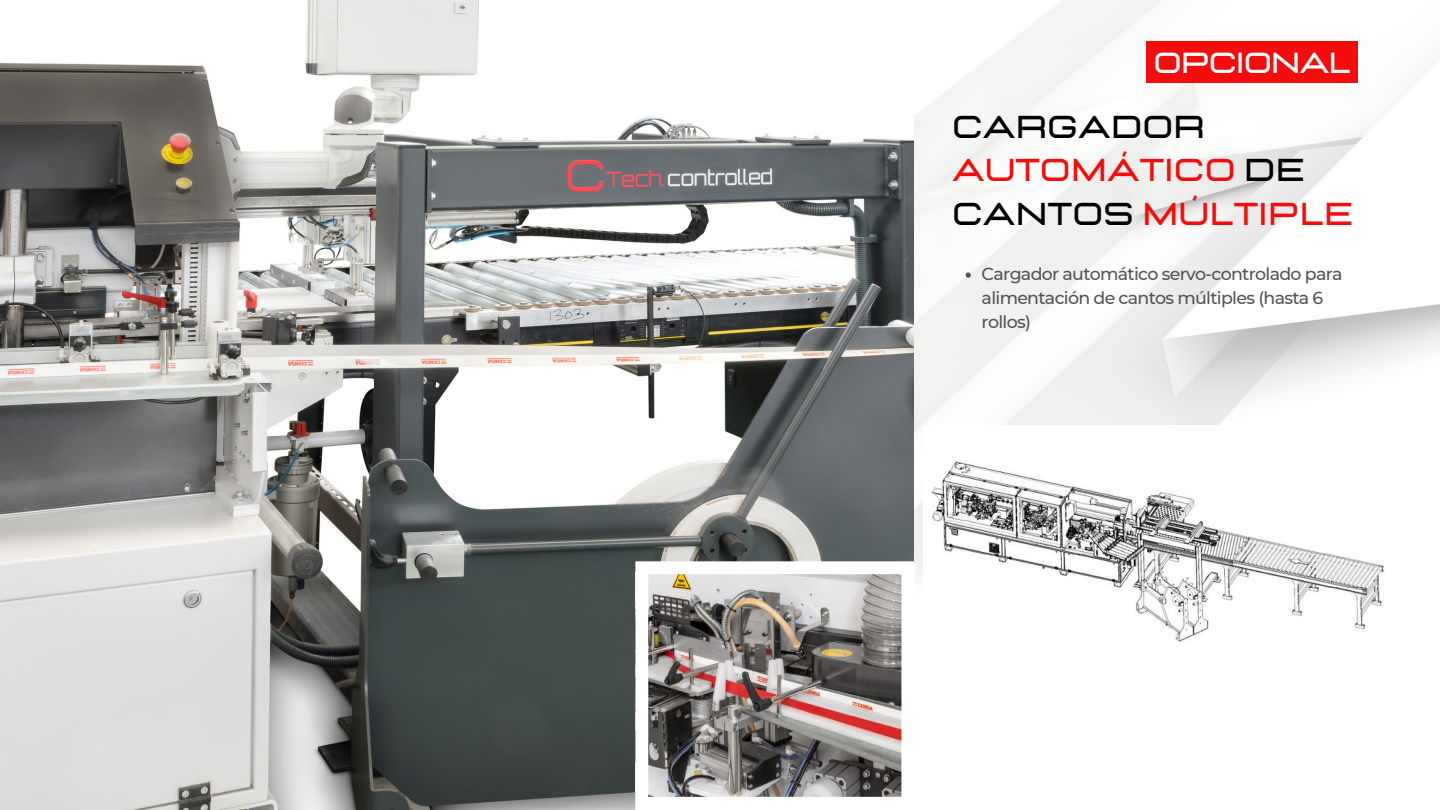
<style>
.page{position:relative;width:1440px;height:810px;background:#fff}
.page>*{position:absolute;margin:0;border:0;box-sizing:border-box;transform-origin:0 0}
.t1{font:700 31.5px/43.5px "Lastica";color:#f50c0c}
.t2{font:700 28.9px "Lastica";letter-spacing:-.04em;color:#fff}
.t3{font:500 17.4px/24px "Montserrat";letter-spacing:-.04em;color:#545454}
.s1{color:#000}
</style>
<div class="page">
<img style="left:914px;top:0;width:526px;height:574px">
<img style="left:0;top:0;width:914px;height:810px">
<svg style="left:635px;top:561px;width:280px;height:249px"></svg>
<img style="left:924px;top:425px;width:463px;height:217px">
<svg style="left:966px;top:272px;width:5px;height:6px"></svg>
<div style="left:1147px;top:41px;width:211px;height:41px;background:#f50c0c"></div>
<h2 class="t2" style="left:1154px;top:49px;width:199px">OPCIONAL</h2>
<h1 class="t1" style="left:952px;top:106px;width:403px"><span class="s1">CARGADOR<br></span>AUTOMÁTICO <span class="s1">DE<br>CANTOS</span> MÚLTIPLE</h1>
<p class="t3" style="left:982px;top:262px;width:363px">Cargador automático servo-controlado para alimentación de cantos múltiples (hasta 6 rollos)</p>
</div>
